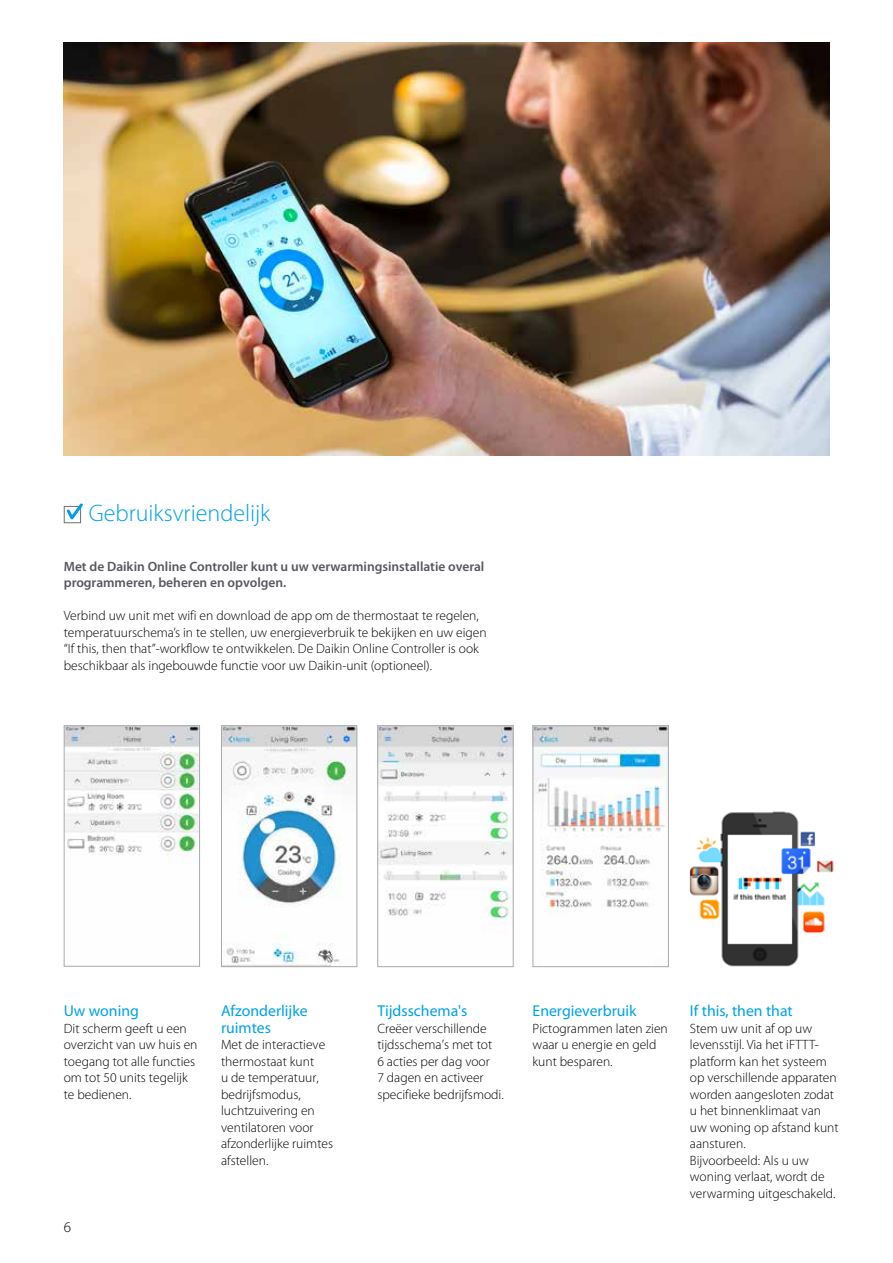
<style>
.page{position:relative;width:893px;height:1263px;background:#fff}
.page>*{position:absolute;margin:0;border:0;box-sizing:border-box;transform-origin:0 0}
.t1{font:300 24px "Myriad Pro";color:#00a1e4}
.t2{font:15.75px/16.5px "Myriad Pro";color:#00a1e4}
.t3{font:300 15px "Myriad Pro";color:#000}
.t4{font:300 13.5px/16.5px "Myriad Pro";color:#000}
.t5{font:600 13.5px/16.5px "Myriad Pro";color:#56585e}
</style>
<div class="page">
<img style="left:689px;top:811px;width:145px;height:156px">
<svg style="left:64px;top:503px;width:19px;height:21px"></svg>
<img style="left:66px;top:727px;width:132px;height:137px">
<div style="left:64px;top:725px;width:136px;height:241px;border:1px solid #a7a9ac"></div>
<img style="left:223px;top:727px;width:132px;height:238px">
<div style="left:221px;top:725px;width:136px;height:242px;border:1px solid #a7a9ac"></div>
<img style="left:379px;top:727px;width:132px;height:194px">
<div style="left:377px;top:725px;width:136px;height:242px;border:1px solid #a7a9ac"></div>
<img style="left:535px;top:727px;width:132px;height:189px">
<div style="left:533px;top:725px;width:136px;height:242px;border:1px solid #a7a9ac"></div>
<img style="left:64px;top:43px;width:765px;height:412px">
<h1 class="t1" style="left:89px;top:500px;width:183px">Gebruiksvriendelijk</h1>
<p class="t5" style="left:64px;top:557px;width:422px">Met de Daikin Online Controller kunt u uw verwarmingsinstallatie overal programmeren, beheren en opvolgen.</p>
<p class="t4" style="left:64px;top:607px;width:424px">Verbind uw unit met wifi en download de app om de thermostaat te regelen, temperatuurschema’s in te stellen, uw energieverbruik te bekijken en uw eigen “If this, then that”-workflow te ontwikkelen. De Daikin Online Controller is ook beschikbaar als ingebouwde functie voor uw Daikin-unit (optioneel).</p>
<p class="t2" style="left:64px;top:1002px;width:77px">Uw woning</p>
<p class="t4" style="left:64px;top:1020px;width:135px">Dit scherm geeft u een overzicht van uw huis en toegang tot alle functies om tot 50 units tegelijk te bedienen.</p>
<p class="t3" style="left:64px;top:1219px;width:9px">6</p>
<p class="t2" style="left:221px;top:1002px;width:88px">Afzonderlijke ruimtes</p>
<p class="t4" style="left:221px;top:1036px;width:113px">Met de interactieve thermostaat kunt<br>u de temperatuur, bedrijfsmodus, luchtzuivering en ventilatoren voor afzonderlijke ruimtes afstellen.</p>
<p class="t2" style="left:377px;top:1002px;width:91px">Tijdsschema's</p>
<p class="t4" style="left:377px;top:1020px;width:128px">Creëer verschillende tijdsschema’s met tot<br>6 acties per dag voor<br>7 dagen en activeer specifieke bedrijfsmodi.</p>
<p class="t2" style="left:533px;top:1002px;width:106px">Energieverbruik</p>
<p class="t4" style="left:533px;top:1020px;width:137px">Pictogrammen laten zien waar u energie en geld kunt besparen.</p>
<p class="t2" style="left:690px;top:1002px;width:104px">If this, then that</p>
<p class="t4" style="left:690px;top:1020px;width:150px">Stem uw unit af op uw levensstijl. Via het iFTTT&shy;platform kan het systeem op verschillende apparaten worden aangesloten zodat u het binnenklimaat van uw woning op afstand kunt aansturen.<br>Bijvoorbeeld: Als u uw woning verlaat, wordt de verwarming uitgeschakeld.</p>
</div>
